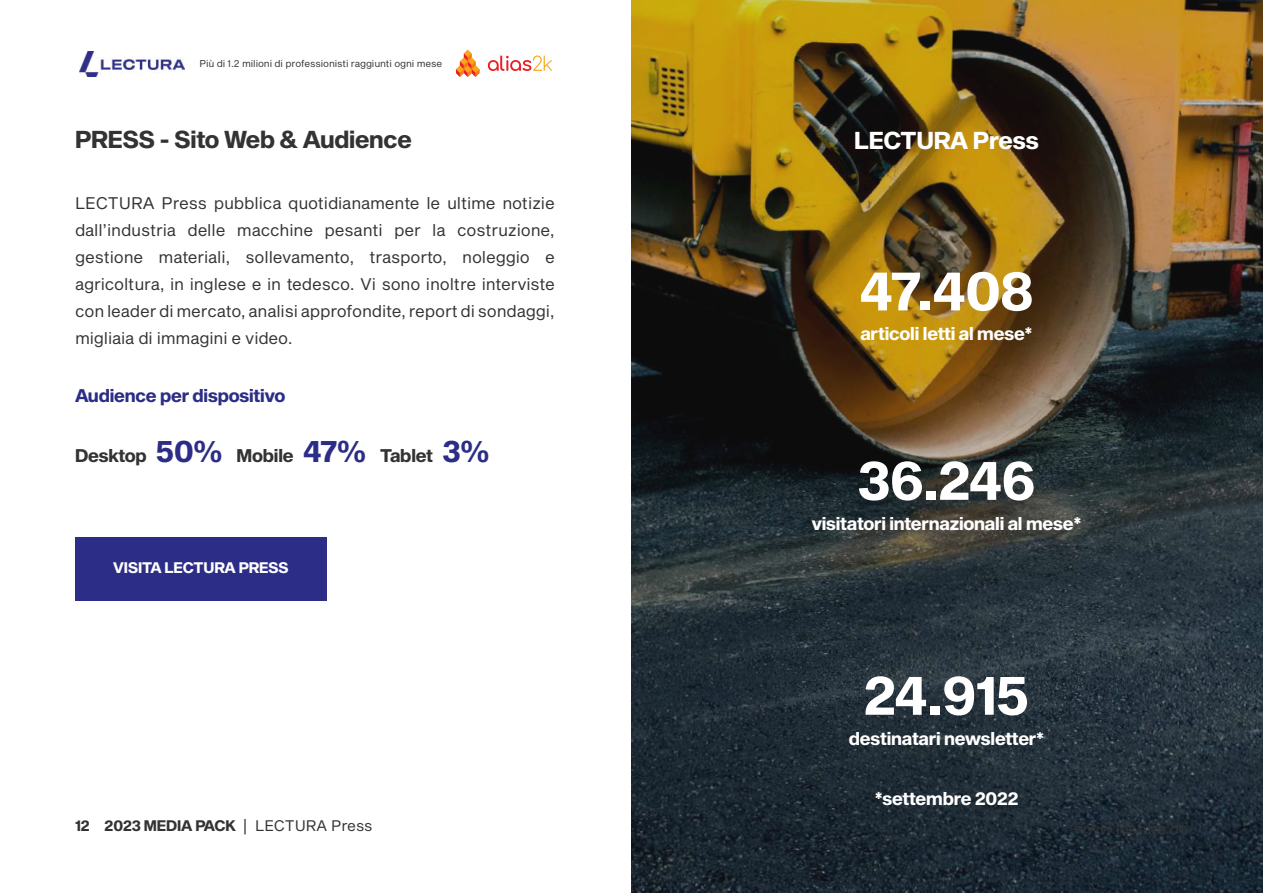
<style>
.page{position:relative;width:1263px;height:893px;background:#fff}
.page>*{position:absolute;margin:0;border:0;box-sizing:border-box;transform-origin:0 0}
.t1{font:54px "Sequel Sans Bold Head";letter-spacing:-.01em;color:#fff}
.t2{font:24px "Sequel Sans Bold Head";letter-spacing:-.01em;color:#333}
.t3{font:24px "Sequel Sans Bold Head";letter-spacing:-.01em;color:#fff}
.t4{font:18px "Sequel Sans Bold Head";letter-spacing:-.01em;color:#fff}
.t5{font:18px "Sequel Sans Bold Head";letter-spacing:-.01em;color:#333}
.t6{font:18px "Sequel Sans Bold Head";letter-spacing:-.01em;color:#2c2d86}
.t7{font:16.5px/27px "Sequel Sans Book Body";letter-spacing:-.01em;color:#333;text-align:justify}
.t8{font:15px "Sequel Sans Bold Head";letter-spacing:-.01em;color:#333}
.t9{font:15px "Sequel Sans Bold Head";letter-spacing:-.01em;color:#fff}
.t10{font:15px "Sequel Sans Book Body";letter-spacing:-.01em;color:#333}
.t11{font:9.75px "Sequel Sans Book Body";letter-spacing:-.01em;color:#333}
.s1{font-size:30px;color:#2c2d86}
.s2{font-family:"Sequel Sans Book Body"}
</style>
<div class="page">
<img style="left:80px;top:51px;width:104px;height:26px">
<svg style="left:456px;top:50px;width:23px;height:27px"></svg>
<svg style="left:488px;top:56px;width:64px;height:15px"></svg>
<img style="left:631px;top:0;width:632px;height:893px">
<div style="left:75px;top:538px;width:252px;height:63px;background:#2c2d86"></div>
<p class="t11" style="left:200px;top:56px;width:244px">Più di 1.2 milioni di professionisti raggiunti ogni mese</p>
<h2 class="t2" style="left:75px;top:122px;width:338px">PRESS - Sito Web &amp; Audience</h2>
<h2 class="t3" style="left:854px;top:123px;width:186px">LECTURA Press</h2>
<p class="t7" style="left:75px;top:190px;width:481px">LECTURA Press pubblica quotidianamente le ultime notizie dall’industria delle macchine pesanti per la costruzione, gestione materiali, sollevamento, trasporto, noleggio e agricoltura, in inglese e in tedesco. Vi sono inoltre interviste con leader di mercato, analisi approfondite, report di sondaggi, migliaia di immagini e video.</p>
<p class="t6" style="left:75px;top:383px;width:212px">Audience per dispositivo</p>
<p class="t5" style="left:75px;top:443px;width:416px">Desktop <span class="s1">50%</span> Mobile <span class="s1">47%</span> Tablet <span class="s1">3%</span></p>
<p class="t9" style="left:113px;top:556px;width:177px">VISITA LECTURA PRESS</p>
<h1 class="t1" style="left:859px;top:253px;width:175px">47.408</h1>
<p class="t4" style="left:860px;top:321px;width:174px">articoli letti al mese*</p>
<h1 class="t1" style="left:857px;top:442px;width:179px">36.246</h1>
<p class="t4" style="left:812px;top:511px;width:271px">visitatori internazionali al mese*</p>
<p class="t8" style="left:75px;top:815px;width:299px">12 2023 MEDIA PACK <span class="s2">| LECTURA Press</span></p>
<h1 class="t1" style="left:864px;top:657px;width:167px">24.915</h1>
<p class="t4" style="left:849px;top:725px;width:197px">destinatari newsletter*</p>
<p class="t4" style="left:875px;top:785px;width:145px">*settembre 2022</p>
<p class="t10" style="left:1099px;top:818px;width:90px">.alias2k.com</p>
</div>
